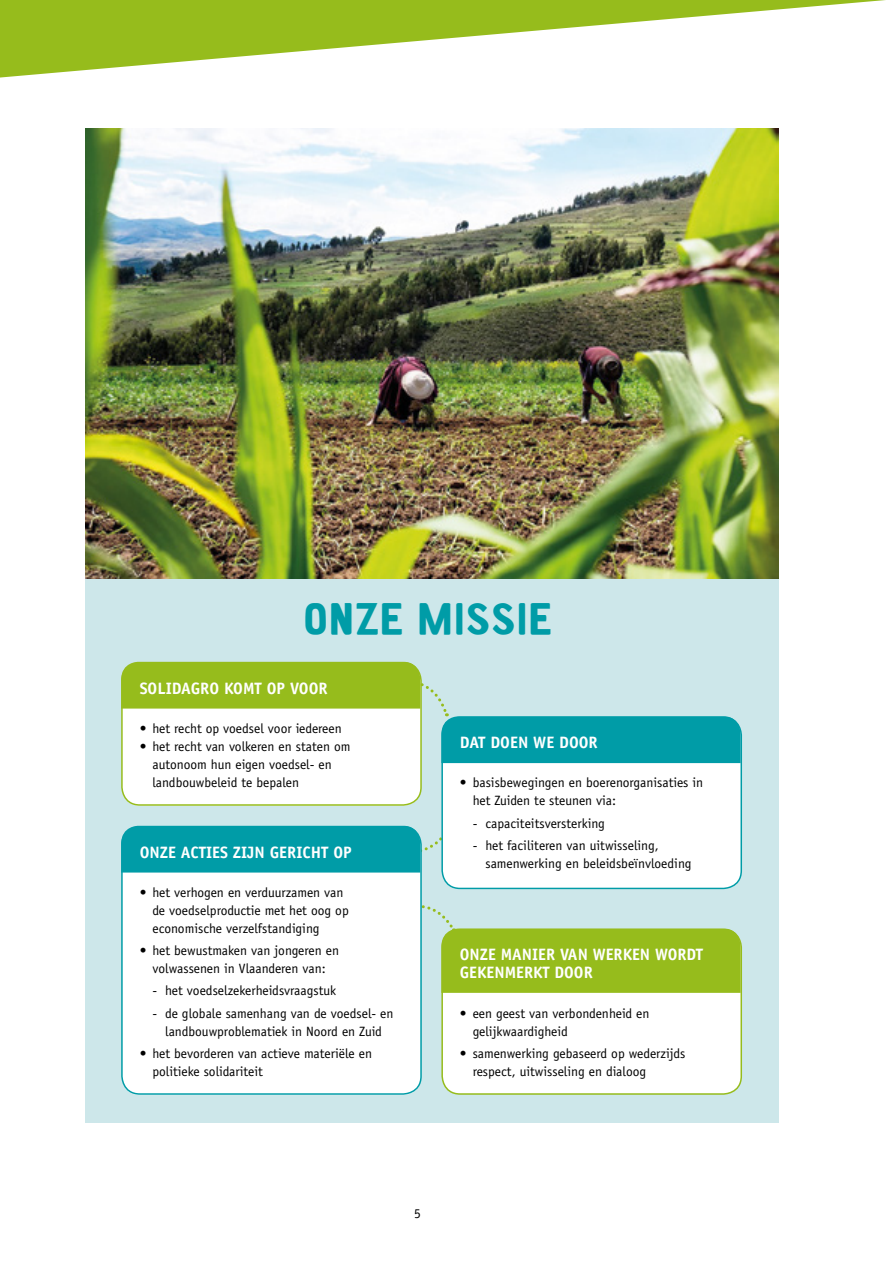
<style>
.page{position:relative;width:893px;height:1263px;background:#fff}
.page>*{position:absolute;margin:0;border:0;box-sizing:border-box;transform-origin:0 0}
.t1{font:45px "CA Aires";letter-spacing:-.055em;color:#009ca7}
.t2{font:700 16.5px/18px "Officina Sans";color:#fff}
.t3{font:13.5px/18px "Officina Sans";color:#000}
</style>
<div class="page">
<svg style="left:0;top:0;width:886px;height:78px"></svg>
<div style="left:85px;top:578px;width:693px;height:545px;background:#cde7ea"></div>
<div style="left:442px;top:931px;width:299px;height:163px;background:#fff;border-radius:18px"></div>
<div style="left:122px;top:828px;width:299px;height:267px;background:#fff;border-radius:18px"></div>
<div style="left:442px;top:718px;width:299px;height:171px;background:#fff;border-radius:18px"></div>
<div style="left:122px;top:664px;width:299px;height:142px;background:#fff;border-radius:18px"></div>
<svg style="left:422px;top:905px;width:319px;height:88px"></svg>
<svg style="left:121px;top:825px;width:320px;height:47px;background:#12a2ac"></svg>
<div style="left:121px;top:662px;width:301px;height:144px;border:2px solid #96bc1c;border-radius:18px"></div>
<div style="left:441px;top:717px;width:301px;height:172px;border:2px solid #009ca7;border-radius:18px"></div>
<div style="left:441px;top:929px;width:301px;height:166px;border:2px solid #96bc1c;border-radius:18px"></div>
<div style="left:121px;top:826px;width:301px;height:269px;border:2px solid #009ca7;border-radius:18px"></div>
<svg style="left:121px;top:662px;width:620px;height:101px"></svg>
<img style="left:85px;top:128px;width:693px;height:450px">
<h1 class="t1" style="left:306px;top:596px;width:253px">ONZE MISSIE</h1>
<p class="t2" style="left:140px;top:679px;width:189px">SOLIDAGRO KOMT OP VOOR</p>
<p class="t3" style="left:140px;top:719px;width:204px">• het recht op voedsel voor iedereen</p>
<p class="t3" style="left:152px;top:737px;width:200px;text-indent:-13px">• het recht van volkeren en staten om autonoom hun eigen voedsel- en landbouwbeleid te bepalen</p>
<p class="t2" style="left:460px;top:733px;width:139px">DAT DOEN WE DOOR</p>
<p class="t3" style="left:473px;top:774px;width:232px;text-indent:-13px">• basisbewegingen en boerenorganisaties in het Zuiden te steunen via:</p>
<p class="t3" style="left:473px;top:814px;width:134px">- capaciteitsversterking</p>
<p class="t3" style="left:485px;top:836px;width:208px;text-indent:-13px">- het faciliteren van uitwisseling, samenwerking en beleidsbeïnvloeding</p>
<p class="t2" style="left:140px;top:843px;width:214px">ONZE ACTIES ZIJN GERICHT OP</p>
<p class="t3" style="left:152px;top:883px;width:198px;text-indent:-13px">• het verhogen en verduurzamen van de voedselproductie met het oog op economische verzelfstandiging</p>
<p class="t3" style="left:140px;top:941px;width:201px;text-align:center">• het bewustmaken van jongeren en volwassenen in Vlaanderen van:</p>
<p class="t3" style="left:152px;top:982px;width:185px">- het voedselzekerheidsvraagstuk</p>
<p class="t3" style="left:152px;top:1004px;width:243px;text-align:center">- de globale samenhang van de voedsel- en landbouwproblematiek in Noord en Zuid</p>
<p class="t3" style="left:152px;top:1044px;width:221px;text-indent:-13px">• het bevorderen van actieve materiële en politieke solidariteit</p>
<p class="t2" style="left:460px;top:945px;width:245px">ONZE MANIER VAN WERKEN WORDT<br>GEKENMERKT DOOR</p>
<p class="t3" style="left:473px;top:1004px;width:178px;text-indent:-13px">• een geest van verbondenheid en gelijkwaardigheid</p>
<p class="t3" style="left:473px;top:1044px;width:214px;text-indent:-13px">• samenwerking gebaseerd op wederzijds respect, uitwisseling en dialoog</p>
<p class="t3" style="left:414px;top:1204px;width:8px">5</p>
</div>
